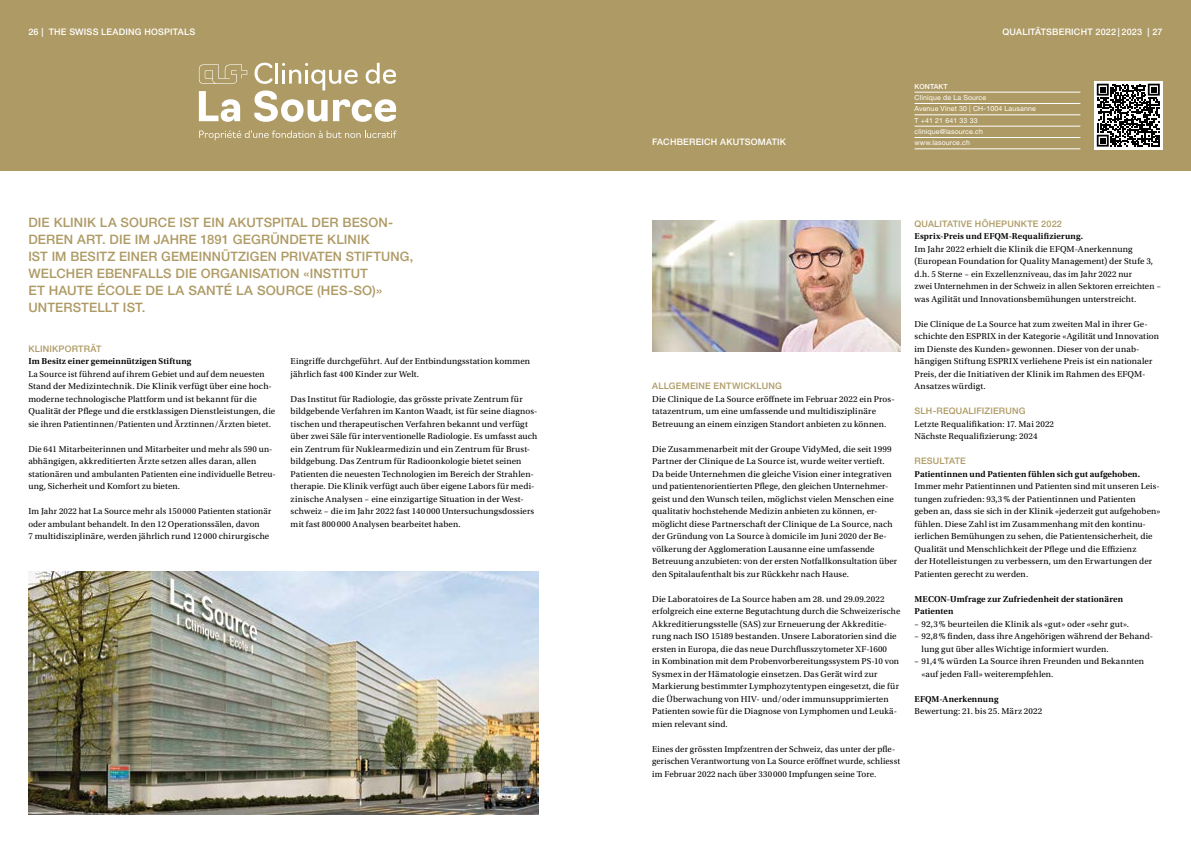
<style>
.page{position:relative;width:1191px;height:842px;background:#fff}
.page>*{position:absolute;margin:0;border:0;box-sizing:border-box;transform-origin:0 0}
.t1{font:500 13px/17px "Helvetica Neue LT Pro";letter-spacing:.01em;color:#ae9a64}
.t2{font:9px/12.5px "Utopia Std";letter-spacing:.01em;color:#000}
.t3{font:600 9px/12.5px "Utopia Std";letter-spacing:.01em;color:#000}
.t4{font:500 9px "Helvetica Neue LT Std";letter-spacing:.02em;color:#ae9a64}
.t5{font:500 9px "Helvetica Neue LT Std";letter-spacing:.02em;color:#fff}
.t6{font:7px/11.3px "Helvetica Neue LT Std";letter-spacing:.02em;color:#fff}
.t7{font:500 7px "Helvetica Neue LT Std";letter-spacing:.02em;color:#fff}
</style>
<div class="page">
<div style="left:0;top:0;width:1191px;height:171px;background:#ae9a64"></div>
<img style="left:28px;top:572px;width:511px;height:242px">
<img style="left:652px;top:221px;width:248px;height:131px">
<hr style="left:914px;top:92px;width:166px;height:1px;background:#fff">
<hr style="left:914px;top:103px;width:166px;height:1px;background:#fff">
<hr style="left:914px;top:115px;width:166px;height:1px;background:#fff">
<hr style="left:914px;top:126px;width:166px;height:1px;background:#fff">
<hr style="left:914px;top:137px;width:166px;height:1px;background:#fff">
<hr style="left:914px;top:148px;width:166px;height:1px;background:#fff">
<svg style="left:199px;top:64px;width:48px;height:20px"></svg>
<svg style="left:199px;top:130px;width:197px;height:10px"></svg>
<svg style="left:199px;top:91px;width:41px;height:31px"></svg>
<svg style="left:254px;top:63px;width:142px;height:59px"></svg>
<svg style="left:1094px;top:81px;width:68px;height:68px"></svg>
<svg style="left:1096px;top:84px;width:63px;height:63px;background:#646464"></svg>
<p class="t5" style="left:28px;top:26px;width:168px">26 | THE SWISS LEADING HOSPITALS</p>
<p class="t5" style="left:1002px;top:26px;width:162px">QUALITÄTSBERICHT 2022 | 2023 | 27</p>
<p class="t1" style="left:28px;top:214px;width:386px">DIE KLINIK LA SOURCE IST EIN AKUTSPITAL DER BESON-DEREN ART. DIE IM JAHRE 1891 GEGRÜNDETE KLINIK<br>IST IM BESITZ EINER GEMEINNÜTZIGEN PRIVATEN STIFTUNG, WELCHER EBENFALLS DIE ORGANISATION «INSTITUT<br>ET HAUTE ÉCOLE DE LA SANTÉ LA SOURCE (HES-SO)» UNTERSTELLT IST.</p>
<p class="t4" style="left:28px;top:343px;width:75px">KLINIKPORTRÄT</p>
<p class="t3" style="left:28px;top:355px;width:164px">Im Besitz einer gemeinnützigen Stiftung</p>
<p class="t2" style="left:28px;top:368px;width:248px">La Source ist führend auf ihrem Gebiet und auf dem neuesten Stand der Medizintechnik. Die Klinik verfügt über eine hoch&shy;moderne technologische Plattform und ist bekannt für die Qualität der Pflege und die erstklassigen Dienstleistungen, die sie ihren Patientinnen/Patienten und Ärztinnen/Ärzten bietet.</p>
<p class="t2" style="left:28px;top:443px;width:249px">Die 641 Mitarbeiterinnen und Mitarbeiter und mehr als 590 un&shy;abhängigen, akkreditierten Ärzte setzen alles daran, allen stationären und ambulanten Patienten eine individuelle Betreu&shy;ung, Sicherheit und Komfort zu bieten.</p>
<p class="t2" style="left:28px;top:505px;width:245px">Im Jahr 2022 hat La Source mehr als 150000 Patienten stationär oder ambulant behandelt. In den 12 Operationssälen, davon<br>7 multidisziplinäre, werden jährlich rund 12000 chirurgische</p>
<p class="t2" style="left:291px;top:355px;width:241px">Eingriffe durchgeführt. Auf der Entbindungsstation kommen jährlich fast 400 Kinder zur Welt.</p>
<p class="t2" style="left:291px;top:393px;width:248px">Das Institut für Radiologie, das grösste private Zentrum für bildgebende Verfahren im Kanton Waadt, ist für seine diagnos&shy;tischen und therapeutischen Verfahren bekannt und verfügt über zwei Säle für interventionelle Radiologie. Es umfasst auch ein Zentrum für Nuklearmedizin und ein Zentrum für Brust&shy;bildgebung. Das Zentrum für Radioonkologie bietet seinen Patienten die neuesten Technologien im Bereich der Strahlen&shy;therapie. Die Klinik verfügt auch über eigene Labors für medi&shy;zinische Analysen – eine einzigartige Situation in der West&shy;schweiz – die im Jahr 2022 fast 140000 Untersuchungsdossiers mit fast 800000 Analysen bearbeitet haben.</p>
<p class="t5" style="left:652px;top:137px;width:135px">FACHBEREICH AKUTSOMATIK</p>
<p class="t7" style="left:914px;top:82px;width:35px">KONTAKT</p>
<p class="t6" style="left:914px;top:92px;width:123px">Clinique de La Source<br>Avenue Vinet 30 | CH-1004 Lausanne<br>T +41 21 641 33 33 clinique@lasource.ch www.lasource.ch</p>
<p class="t4" style="left:652px;top:381px;width:131px">ALLGEMEINE ENTWICKLUNG</p>
<p class="t2" style="left:652px;top:393px;width:244px">Die Clinique de La Source eröffnete im Februar 2022 ein Pros&shy;tatazentrum, um eine umfassende und multidisziplinäre<br>Betreuung an einem einzigen Standort anbieten zu können.</p>
<p class="t2" style="left:652px;top:443px;width:246px">Die Zusammenarbeit mit der Groupe VidyMed, die seit 1999<br>Partner der Clinique de La Source ist, wurde weiter vertieft.<br>Da beide Unternehmen die gleiche Vision einer integrativen und patientenorientierten Pflege, den gleichen Unternehmer&shy;geist und den Wunsch teilen, möglichst vielen Menschen eine qualitativ hochstehende Medizin anbieten zu können, er&shy;möglicht diese Partnerschaft der Clinique de La Source, nach der Gründung von La Source à domicile im Juni 2020 der Be&shy;völkerung der Agglomeration Lausanne eine umfassende Betreuung anzubieten: von der ersten Notfallkonsultation über den Spitalaufenthalt bis zur Rückkehr nach Hause.</p>
<p class="t2" style="left:652px;top:593px;width:250px">Die Laboratoires de La Source haben am 28. und 29.09.2022 erfolgreich eine externe Begutachtung durch die Schweizerische Akkreditierungsstelle (SAS) zur Erneuerung der Akkreditie&shy;rung nach ISO 15189 bestanden. Unsere Laboratorien sind die ersten in Europa, die das neue Durchflusszytometer XF-1600<br>in Kombination mit dem Probenvorbereitungssystem PS-10 von Sysmex in der Hämatologie einsetzen. Das Gerät wird zur Markierung bestimmter Lymphozytentypen eingesetzt, die für die Überwachung von HIV- und/oder immunsupprimierten Patienten sowie für die Diagnose von Lymphomen und Leukä&shy;mien relevant sind.</p>
<p class="t2" style="left:652px;top:743px;width:249px">Eines der grössten Impfzentren der Schweiz, das unter der pfle&shy;gerischen Verantwortung von La Source eröffnet wurde, schliesst im Februar 2022 nach über 330 000 Impfungen seine Tore.</p>
<p class="t4" style="left:914px;top:218px;width:149px">QUALITATIVE HÖHEPUNKTE 2022</p>
<p class="t3" style="left:914px;top:230px;width:170px">Esprix-Preis und EFQM-Requalifizierung.</p>
<p class="t2" style="left:914px;top:243px;width:248px">Im Jahr 2022 erhielt die Klinik die EFQM-Anerkennung (European Foundation for Quality Management) der Stufe 3, d.h. 5 Sterne – ein Exzellenzniveau, das im Jahr 2022 nur<br>zwei Unternehmen in der Schweiz in allen Sektoren erreichten – was Agilität und Innovationsbemühungen unterstreicht.</p>
<p class="t2" style="left:914px;top:318px;width:246px">Die Clinique de La Source hat zum zweiten Mal in ihrer Ge&shy;schichte den ESPRIX in der Kategorie «Agilität und Innovation im Dienste des Kunden» gewonnen. Dieser von der unab&shy;hängigen Stiftung ESPRIX verliehene Preis ist ein nationaler Preis, der die Initiativen der Klinik im Rahmen des EFQM-Ansatzes würdigt.</p>
<p class="t4" style="left:914px;top:406px;width:113px">SLH-REQUALIFIZIERUNG</p>
<p class="t2" style="left:914px;top:418px;width:141px">Letzte Requalifikation: 17. Mai 2022<br>Nächste Requalifizierung: 2024</p>
<p class="t4" style="left:914px;top:456px;width:53px">RESULTATE</p>
<p class="t3" style="left:914px;top:468px;width:227px">Patientinnen und Patienten fühlen sich gut aufgehoben.</p>
<p class="t2" style="left:914px;top:480px;width:247px">Immer mehr Patientinnen und Patienten sind mit unseren Leis&shy;tungen zufrieden: 93,3% der Patientinnen und Patienten geben an, dass sie sich in der Klinik «jederzeit gut aufgehoben» fühlen. Diese Zahl ist im Zusammenhang mit den kontinu&shy;ierlichen Bemühungen zu sehen, die Patientensicherheit, die Qualität und Menschlichkeit der Pflege und die Effizienz<br>der Hotelleistungen zu verbessern, um den Erwartungen der Patienten gerecht zu werden.</p>
<p class="t3" style="left:914px;top:593px;width:210px">MECON-Umfrage zur Zufriedenheit der stationären<br>Patienten</p>
<p class="t2" style="left:914px;top:618px;width:216px">– 92,3% beurteilen die Klinik als «gut» oder «sehr gut».</p>
<p class="t2" style="left:921px;top:630px;width:233px;text-indent:-7px">– 92,8% finden, dass ihre Angehörigen während der Behand&shy;lung gut über alles Wichtige informiert wurden.</p>
<p class="t2" style="left:921px;top:655px;width:224px;text-indent:-7px">– 91,4% würden La Source ihren Freunden und Bekannten «auf jeden Fall» weiterempfehlen.</p>
<p class="t3" style="left:914px;top:693px;width:85px">EFQM-Anerkennung</p>
<p class="t2" style="left:914px;top:705px;width:129px">Bewertung: 21. bis 25. März 2022</p>
</div>
